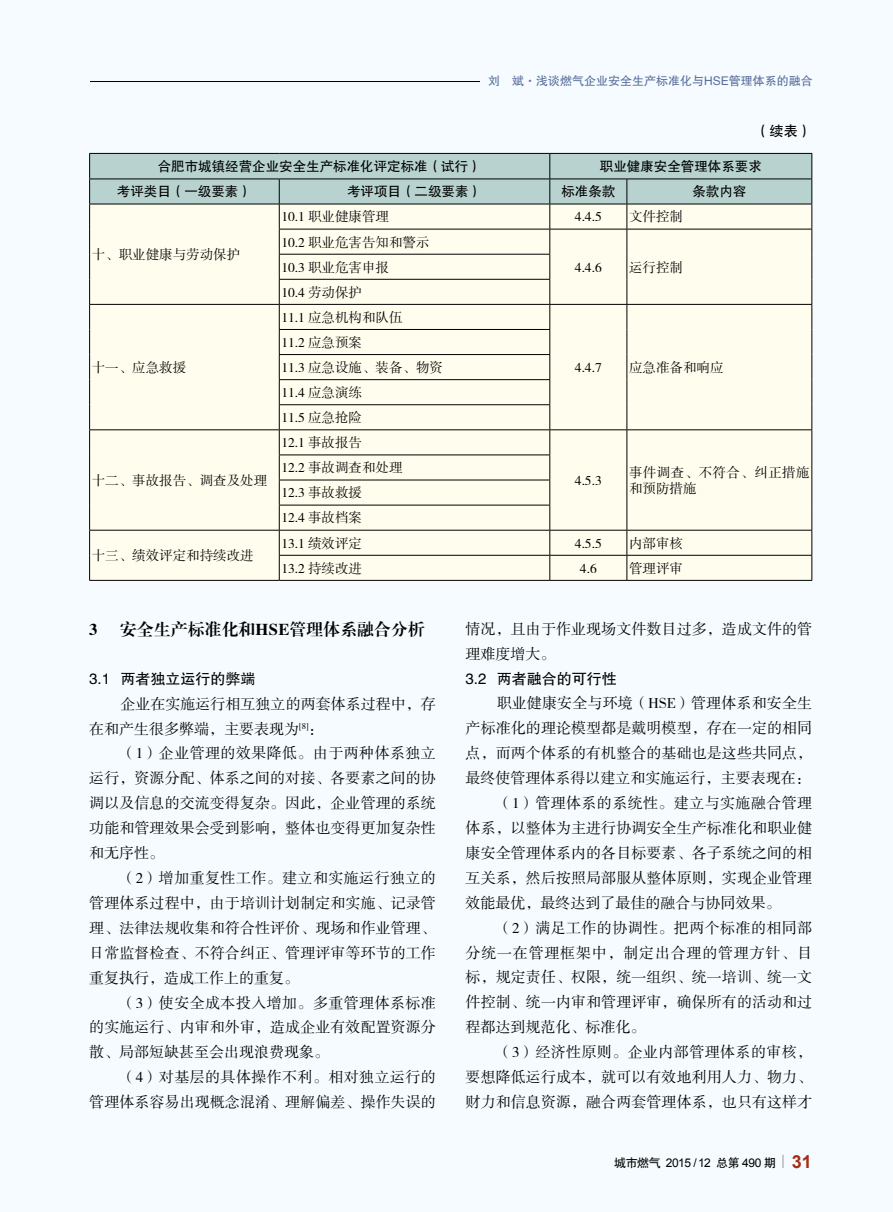
<style>
.page{position:relative;width:893px;height:1212px;background:#f5fbfe}
.page>*{position:absolute;margin:0;border:0;box-sizing:border-box;transform-origin:0 0}
.t1{font:16.5px "FZXBSJW GB1 0";letter-spacing:.025em;color:#000}
.t2{font:15px/24.9px "FZSSJW GB1 0";letter-spacing:.005em;color:#000;text-align:justify}
.t3{font:15px "FZSSJW GB1 0";letter-spacing:.025em;color:#000}
.t4{font:15px "FZHTJW GB1 0";color:#000}
.t5{font:15px "FZSSJW GB1 0";letter-spacing:.05em;color:#000}
.t6{font:14.25px "FZHTJW GB1 0";color:#000}
.t7{font:13.5px/25px "FZSSJW GB1 0";color:#000}
.t8{font:13.5px "FZHTJW GB1 0";color:#000}
.t9{font:13.5px/16.5px "FZSSJW GB1 0";letter-spacing:.03em;color:#000}
.t10{font:12px "FZHTJW GB1 0";color:#596e9e}
.t11{font:12px "Arial";letter-spacing:-.04em;color:#000}
.s1{font-family:"FZHTJW GB1 0"}
.s2{font-weight:700;font-size:18px;color:#a62e14}
</style>
<div class="page">
<hr style="left:0;top:81px;width:812px;height:1px;background:#000">
<div style="left:0;top:72px;width:89px;height:19px;background:#f5fbfe"></div>
<svg style="left:782px;top:1155px;width:1px;height:13px"></svg>
<hr style="left:89px;top:580px;width:190px;height:1px;background:#000">
<svg style="left:89px;top:153px;width:723px;height:427px"></svg>
<hr style="left:279px;top:580px;width:271px;height:1px;background:#000">
<hr style="left:550px;top:580px;width:77px;height:1px;background:#000">
<hr style="left:627px;top:580px;width:185px;height:1px;background:#000">
<div style="left:480px;top:78px;width:390px;height:7px;background:#f5fbfe"></div>
<p class="t10" style="left:488px;top:74px;width:326px">刘　斌·浅谈燃气企业安全生产标准化与HSE管理体系的融合</p>
<p class="t6" style="left:755px;top:123px;width:58px">（续表）</p>
<p class="t8" style="left:158px;top:159px;width:326px">合肥市城镇经营企业安全生产标准化评定标准（试行）</p>
<p class="t8" style="left:600px;top:159px;width:163px">职业健康安全管理体系要求</p>
<p class="t8" style="left:117px;top:184px;width:136px">考评类目（一级要素）</p>
<p class="t8" style="left:347px;top:184px;width:136px">考评项目（二级要素）</p>
<p class="t8" style="left:561px;top:184px;width:55px">标准条款</p>
<p class="t8" style="left:692px;top:184px;width:55px">条款内容</p>
<p class="t7" style="left:92px;top:243px;width:150px">十、职业健康与劳动保护</p>
<p class="t7" style="left:92px;top:355px;width:96px">十一、应急救援</p>
<p class="t7" style="left:92px;top:468px;width:177px">十二、事故报告、调查及处理</p>
<p class="t7" style="left:92px;top:544px;width:163px">十三、绩效评定和持续改进</p>
<p class="t7" style="left:281px;top:205px;width:109px">10.1 职业健康管理</p>
<p class="t7" style="left:575px;top:205px;width:28px">4.4.5</p>
<p class="t7" style="left:629px;top:205px;width:55px">文件控制</p>
<p class="t7" style="left:281px;top:230px;width:150px">10.2 职业危害告知和警示<br>10.3 职业危害申报</p>
<p class="t7" style="left:575px;top:255px;width:28px">4.4.6</p>
<p class="t7" style="left:629px;top:255px;width:55px">运行控制</p>
<p class="t7" style="left:281px;top:280px;width:82px">10.4 劳动保护</p>
<p class="t7" style="left:281px;top:305px;width:123px">11.1 应急机构和队伍</p>
<p class="t7" style="left:281px;top:330px;width:163px">11.2 应急预案<br>11.3 应急设施、装备、物资<br>11.4 应急演练<br>11.5 应急抢险</p>
<p class="t7" style="left:281px;top:431px;width:82px">12.1 事故报告</p>
<p class="t7" style="left:281px;top:456px;width:123px">12.2 事故调查和处理<br>12.3 事故救援<br>12.4 事故档案</p>
<p class="t7" style="left:575px;top:355px;width:28px">4.4.7</p>
<p class="t7" style="left:629px;top:355px;width:96px">应急准备和响应</p>
<p class="t7" style="left:575px;top:468px;width:28px">4.5.3</p>
<p class="t9" style="left:629px;top:464px;width:182px">事件调查、不符合、纠正措施和预防措施</p>
<p class="t7" style="left:281px;top:531px;width:82px">13.1 绩效评定</p>
<p class="t7" style="left:575px;top:531px;width:28px">4.5.5</p>
<p class="t7" style="left:629px;top:531px;width:55px">内部审核</p>
<p class="t7" style="left:281px;top:556px;width:82px">13.2 持续改进</p>
<p class="t7" style="left:580px;top:556px;width:18px">4.6</p>
<p class="t7" style="left:629px;top:556px;width:55px">管理评审</p>
<p class="t1" style="left:89px;top:620px;width:10px">3</p>
<p class="t1" style="left:120px;top:620px;width:306px">安全生产标准化和HSE管理体系融合分析</p>
<p class="t4" style="left:89px;top:670px;width:168px">3.1 两者独立运行的弊端</p>
<p class="t2" style="left:89px;top:692px;width:348px;text-indent:31px">企业在实施运行相互独立的两套体系过程中，存在和产生很多弊端，主要表现为<sup>[8]</sup>：</p>
<p class="t2" style="left:89px;top:742px;width:348px;text-indent:31px">（1）企业管理的效果降低。由于两种体系独立运行，资源分配、体系之间的对接、各要素之间的协调以及信息的交流变得复杂。因此，企业管理的系统功能和管理效果会受到影响，整体也变得更加复杂性和无序性。</p>
<p class="t2" style="left:89px;top:866px;width:348px;text-indent:31px">（2）增加重复性工作。建立和实施运行独立的管理体系过程中，由于培训计划制定和实施、记录管理、法律法规收集和符合性评价、现场和作业管理、日常监督检查、不符合纠正、管理评审等环节的工作重复执行，造成工作上的重复。</p>
<p class="t2" style="left:89px;top:991px;width:348px;text-indent:31px">（3）使安全成本投入增加。多重管理体系标准的实施运行、内审和外审，造成企业有效配置资源分散、局部短缺甚至会出现浪费现象。</p>
<p class="t2" style="left:89px;top:1065px;width:348px;text-align:right">（4）对基层的具体操作不利。相对独立运行的<br>管理体系容易出现概念混淆、理解偏差、操作失误的</p>
<p class="t2" style="left:466px;top:617px;width:348px">情况，且由于作业现场文件数目过多，造成文件的管理难度增大。</p>
<p class="t4" style="left:466px;top:670px;width:153px">3.2 两者融合的可行性</p>
<p class="t2" style="left:497px;top:692px;width:317px">职业健康安全与环境（HSE）管理体系和安全生</p>
<p class="t2" style="left:466px;top:717px;width:348px">产标准化的理论模型都是戴明模型，存在一定的相同</p>
<p class="t2" style="left:466px;top:741px;width:348px">点，而两个体系的有机整合的基础也是这些共同点，</p>
<p class="t2" style="left:466px;top:766px;width:346px">最终使管理体系得以建立和实施运行，主要表现在：</p>
<p class="t3" style="left:497px;top:795px;width:317px">（1）管理体系的系统性。建立与实施融合管理</p>
<p class="t2" style="left:466px;top:816px;width:348px">体系，以整体为主进行协调安全生产标准化和职业健</p>
<p class="t2" style="left:466px;top:841px;width:348px">康安全管理体系内的各目标要素、各子系统之间的相</p>
<p class="t2" style="left:466px;top:866px;width:348px">互关系，然后按照局部服从整体原则，实现企业管理</p>
<p class="t2" style="left:466px;top:891px;width:316px">效能最优，最终达到了最佳的融合与协同效果。</p>
<p class="t3" style="left:497px;top:920px;width:317px">（2）满足工作的协调性。把两个标准的相同部</p>
<p class="t5" style="left:466px;top:944px;width:348px">分统一在管理框架中，制定出合理的管理方针、目</p>
<p class="t2" style="left:466px;top:966px;width:348px">标，规定责任、权限，统一组织、统一培训、统一文</p>
<p class="t2" style="left:466px;top:990px;width:348px">件控制、统一内审和管理评审，确保所有的活动和过</p>
<p class="t2" style="left:466px;top:1015px;width:181px">程都达到规范化、标准化。</p>
<p class="t3" style="left:497px;top:1044px;width:317px">（3）经济性原则。企业内部管理体系的审核，</p>
<p class="t2" style="left:466px;top:1065px;width:348px">要想降低运行成本，就可以有效地利用人力、物力、</p>
<p class="t2" style="left:466px;top:1090px;width:348px">财力和信息资源，融合两套管理体系，也只有这样才</p>
<p class="t11" style="left:614px;top:1155px;width:199px"><span class="s1">城市燃气</span> 2015 / 12 <span class="s1">总第</span> 490 <span class="s1">期</span> <span class="s2">31</span></p>
</div>
